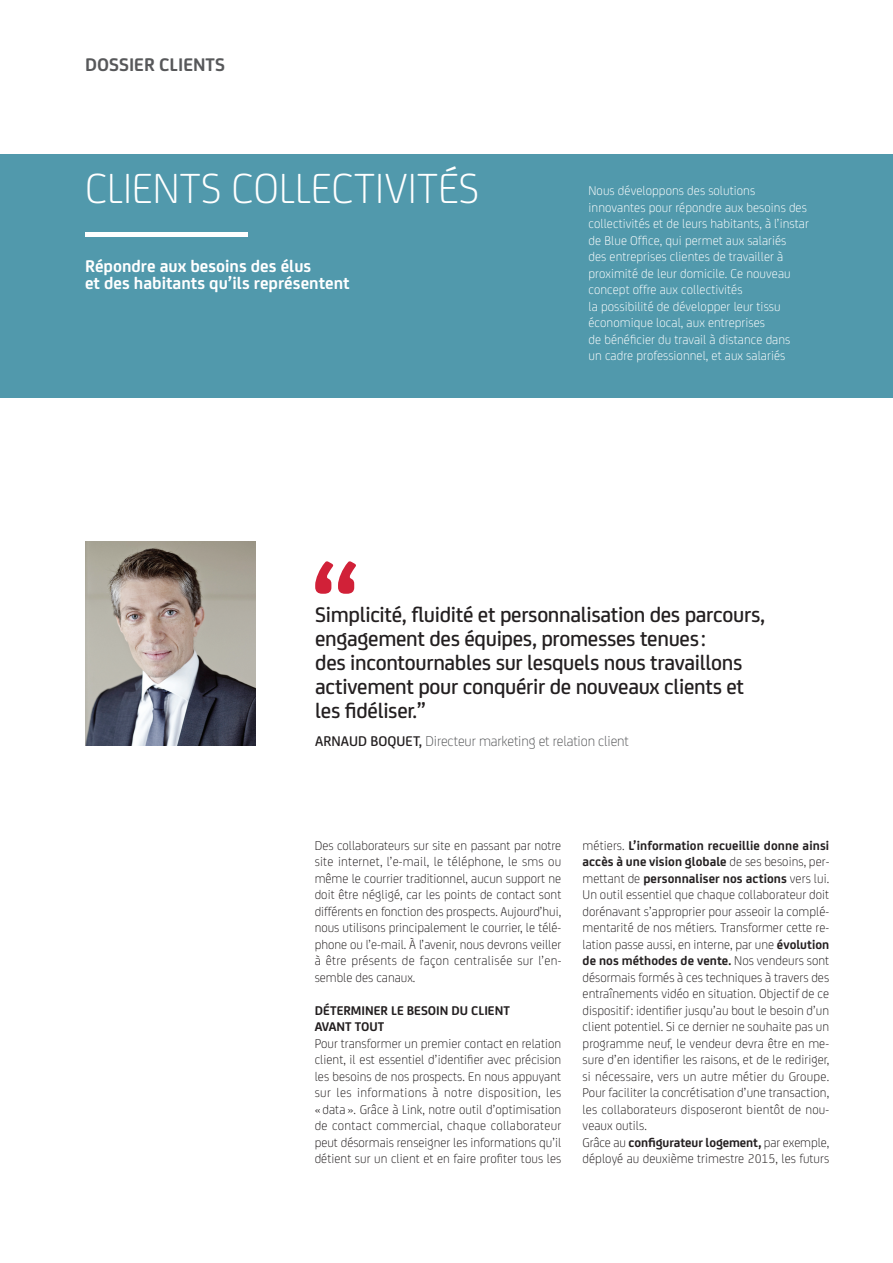
<style>
.page{position:relative;width:893px;height:1263px;background:#fff}
.page>*{position:absolute;margin:0;border:0;box-sizing:border-box;transform-origin:0 0}
.t1{font:300 45px "FS Joey";color:#fff}
.t2{font:500 22.5px/24px "FS Joey";letter-spacing:-.015em;color:#231f20}
.t3{font:700 19.5px "FS Joey";color:#57585a}
.t4{font:700 18px/16.5px "FS Joey";color:#fff}
.t5{font:300 15px "FS Joey";letter-spacing:-.01em;color:#57585a}
.t6{font:300 13.5px/16.5px "FS Joey";letter-spacing:.005em;color:#231f20}
.t7{font:300 13.5px/16.5px "FS Joey";letter-spacing:.005em;color:#fff}
.s1{font-weight:500;color:#231f20}
.s2{font-weight:700}
</style>
<div class="page">
<div style="left:0;top:154px;width:893px;height:244px;background:#5199ac"></div>
<hr style="left:85px;top:232px;width:162px;height:4px;background:#fff">
<img style="left:85px;top:542px;width:170px;height:204px">
<svg style="left:315px;top:561px;width:41px;height:33px"></svg>
<p class="t3" style="left:85px;top:50px;width:142px">Dossier clients</p>
<p class="t1" style="left:85px;top:156px;width:70px">Clients</p>
<p class="t1" style="left:231px;top:156px;width:22px">collect</p>
<p class="t1" style="left:375px;top:156px;width:102px">ivités</p>
<p class="t4" style="left:85px;top:257px;width:266px">Répondre aux besoins des élus<br>et des habitants qu’ils représentent</p>
<p class="t7" style="left:588px;top:181px;width:222px">Nous développons des solutions innovantes pour répondre aux besoins des collectivités et de leurs habitants, à l’instar de Blue Office, qui permet aux salariés<br>des entreprises clientes de travailler à proximité de leur domicile. Ce nouveau concept offre aux collectivités<br>la possibilité de développer leur tissu économique local, aux entreprises<br>de bénéficier du travail à distance dans<br>un cadre professionnel, et aux salariés</p>
<p class="t2" style="left:315px;top:601px;width:451px">Simplicité, fluidité et personnalisation des parcours, engagement des équipes, promesses tenues:<br>des incontournables sur lesquels nous travaillons activement pour conquérir de nouveaux clients et les fidéliser.”</p>
<p class="t5" style="left:315px;top:731px;width:315px"><span class="s1">ARNAUD BOQUET,</span> Directeur marketing et relation client</p>
<p class="t6" style="left:315px;top:836px;width:248px;text-align:justify">Des collaborateurs sur site en passant par notre site internet, l’e-mail, le téléphone, le sms ou même le courrier traditionnel, aucun support ne doit être négligé, car les points de contact sont différents en fonction des prospects. Aujourd’hui, nous utilisons principalement le courrier, le télé&shy;phone ou l’e-mail. À l’avenir, nous devrons veiller à être présents de façon centralisée sur l’en&shy;semble des canaux.</p>
<p class="t6" style="left:315px;top:1001px;width:248px"><span class="s2">Déterminer le besoin du client<br>avant tout<br></span>Pour transformer un premier contact en relation client, il est essentiel d’identifier avec précision les besoins de nos prospects. En nous appuyant sur les informations à notre disposition, les « data ». Grâce à Link, notre outil d’optimisation de contact commercial, chaque collaborateur peut désormais renseigner les informations qu’il détient sur un client et en faire profiter tous les</p>
<p class="t6" style="left:583px;top:836px;width:248px">métiers. <span class="s2">L’information recueillie donne ainsi accès à une vision globale</span> de ses besoins, per&shy;mettant de <span class="s2">personnaliser nos actions</span> vers lui.<br>Un outil essentiel que chaque collaborateur doit dorénavant s’approprier pour asseoir la complé&shy;mentarité de nos métiers. Transformer cette re&shy;lation passe aussi, en interne, par une <span class="s2">évolution de nos méthodes de vente.</span> Nos vendeurs sont désormais formés à ces techniques à travers des entraînements vidéo en situation. Objectif de ce dispositif: identifier jusqu’au bout le besoin d’un client potentiel. Si ce dernier ne souhaite pas un programme neuf, le vendeur devra être en me&shy;sure d’en identifier les raisons, et de le rediriger, si nécessaire, vers un autre métier du Groupe.<br>Pour faciliter la concrétisation d’une transaction, les collaborateurs disposeront bientôt de nou&shy;veaux outils.<br>Grâce au <span class="s2">configurateur logement,</span> par exemple, déployé au deuxième trimestre 2015, les futurs</p>
</div>
